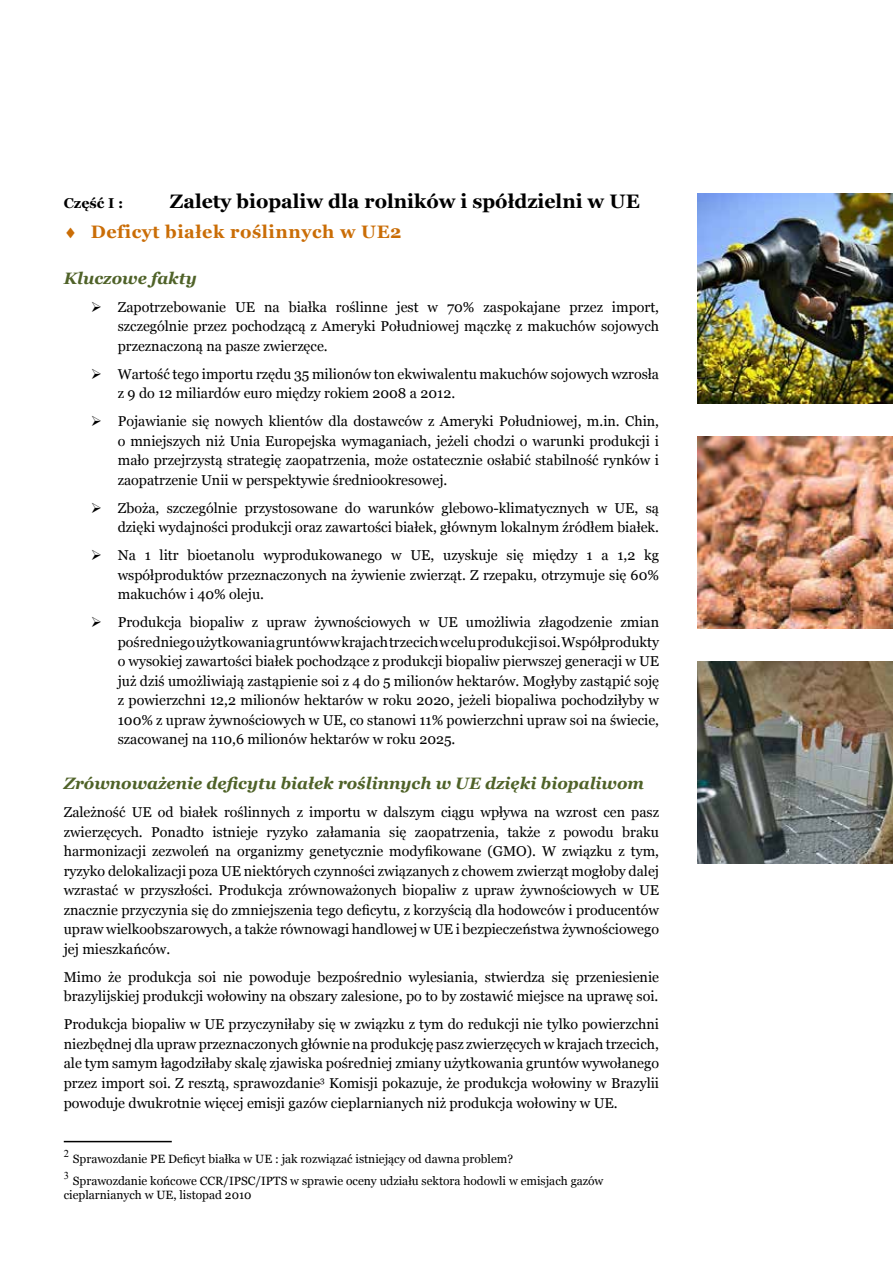
<style>
.page{position:relative;width:893px;height:1263px;background:#fff}
.page>*{position:absolute;margin:0;border:0;box-sizing:border-box;transform-origin:0 0}
.t1{font:700 19.5px "Georgia";color:#000}
.t2{font:700 18px "Georgia";letter-spacing:.03em;color:#ca6d06}
.t3{font:italic 700 16.5px "Georgia";color:#4f6228}
.t4{font:14.25px/19.5px "Georgia";color:#000;text-align:justify}
.t5{font:700 14.25px "Georgia";color:#000}
.t6{font:12px/14.4px "Georgia";color:#000}
.t7{font:10.5px "Times New Roman";color:#000}
</style>
<div class="page">
<hr style="left:64px;top:1141px;width:108px;height:1px;background:#000">
<img style="left:697px;top:193px;width:196px;height:211px">
<img style="left:697px;top:437px;width:196px;height:191px">
<img style="left:697px;top:661px;width:196px;height:202px">
<p class="t5" style="left:64px;top:194px;width:61px">Część I :</p>
<h1 class="t1" style="left:170px;top:189px;width:471px">Zalety biopaliw dla rolników i spółdzielni w UE</h1>
<p class="t2" style="left:64px;top:220px;width:339px">♦ Deficyt białek roślinnych w UE2</p>
<p class="t3" style="left:64px;top:267px;width:134px">Kluczowe fakty</p>
<p class="t4" style="left:118px;top:297px;width:543px;text-indent:-27px">➢ Zapotrzebowanie UE na białka roślinne jest w 70% zaspokajane przez import, szczególnie przez pochodzącą z Ameryki Południowej mączkę z makuchów sojowych przeznaczoną na pasze zwierzęce.</p>
<p class="t4" style="left:118px;top:364px;width:543px;text-indent:-27px">➢ Wartość tego importu rzędu 35 milionów ton ekwiwalentu makuchów sojowych wzrosła z 9 do 12 miliardów euro między rokiem 2008 a 2012.</p>
<p class="t4" style="left:118px;top:412px;width:543px;text-indent:-27px">➢ Pojawianie się nowych klientów dla dostawców z Ameryki Południowej, m.in. Chin, o mniejszych niż Unia Europejska wymaganiach, jeżeli chodzi o warunki produkcji i mało przejrzystą strategię zaopatrzenia, może ostatecznie osłabić stabilność rynków i zaopatrzenie Unii w perspektywie średniookresowej.</p>
<p class="t4" style="left:91px;top:498px;width:570px;text-align:right">➢ Zboża, szczególnie przystosowane do warunków glebowo-klimatycznych w UE, są dzięki wydajności produkcji oraz zawartości białek, głównym lokalnym źródłem białek.</p>
<p class="t4" style="left:118px;top:546px;width:543px;text-indent:-27px">➢ Na 1 litr bioetanolu wyprodukowanego w UE, uzyskuje się między 1 a 1,2 kg współproduktów przeznaczonych na żywienie zwierząt. Z rzepaku, otrzymuje się 60% makuchów i 40% oleju.</p>
<p class="t4" style="left:118px;top:613px;width:543px;text-indent:-27px">➢ Produkcja biopaliw z upraw żywnościowych w UE umożliwia złagodzenie zmian pośredniego użytkowania gruntów w krajach trzecich w celu produkcji soi. Współprodukty o wysokiej zawartości białek pochodzące z produkcji biopaliw pierwszej generacji w UE już dziś umożliwiają zastąpienie soi z 4 do 5 milionów hektarów. Mogłyby zastąpić soję z powierzchni 12,2 milionów hektarów w roku 2020, jeżeli biopaliwa pochodziłyby w 100% z upraw żywnościowych w UE, co stanowi 11% powierzchni upraw soi na świecie, szacowanej na 110,6 milionów hektarów w roku 2025.</p>
<p class="t3" style="left:64px;top:773px;width:582px">Zrównoważenie deficytu białek roślinnych w UE dzięki biopaliwom</p>
<p class="t4" style="left:64px;top:803px;width:597px">Zależność UE od białek roślinnych z importu w dalszym ciągu wpływa na wzrost cen pasz zwierzęcych. Ponadto istnieje ryzyko załamania się zaopatrzenia, także z powodu braku harmonizacji zezwoleń na organizmy genetycznie modyfikowane (GMO). W związku z tym, ryzyko delokalizacji poza UE niektórych czynności związanych z chowem zwierząt mogłoby dalej wzrastać w przyszłości. Produkcja zrównoważonych biopaliw z upraw żywnościowych w UE znacznie przyczynia się do zmniejszenia tego deficytu, z korzyścią dla hodowców i producentów upraw wielkoobszarowych, a także równowagi handlowej w UE i bezpieczeństwa żywnościowego jej mieszkańców.</p>
<p class="t4" style="left:64px;top:967px;width:597px">Mimo że produkcja soi nie powoduje bezpośrednio wylesiania, stwierdza się przeniesienie brazylijskiej produkcji wołowiny na obszary zalesione, po to by zostawić miejsce na uprawę soi.</p>
<p class="t4" style="left:64px;top:1015px;width:597px">Produkcja biopaliw w UE przyczyniłaby się w związku z tym do redukcji nie tylko powierzchni niezbędnej dla upraw przeznaczonych głównie na produkcję pasz zwierzęcych w krajach trzecich, ale tym samym łagodziłaby skalę zjawiska pośredniej zmiany użytkowania gruntów wywołanego przez import soi. Z resztą, sprawozdanie<sup>3</sup> Komisji pokazuje, że produkcja wołowiny w Brazylii powoduje dwukrotnie więcej emisji gazów cieplarnianych niż produkcja wołowiny w UE.</p>
<p class="t7" style="left:64px;top:1146px;width:7px">2</p>
<p class="t6" style="left:73px;top:1152px;width:442px">Sprawozdanie PE Deficyt białka w UE : jak rozwiązać istniejący od dawna problem?</p>
<p class="t7" style="left:64px;top:1168px;width:7px">3</p>
<p class="t6" style="left:64px;top:1174px;width:541px;text-indent:9px">Sprawozdanie końcowe CCR/IPSC/IPTS w sprawie oceny udziału sektora hodowli w emisjach gazów cieplarnianych w UE, listopad 2010</p>
</div>
